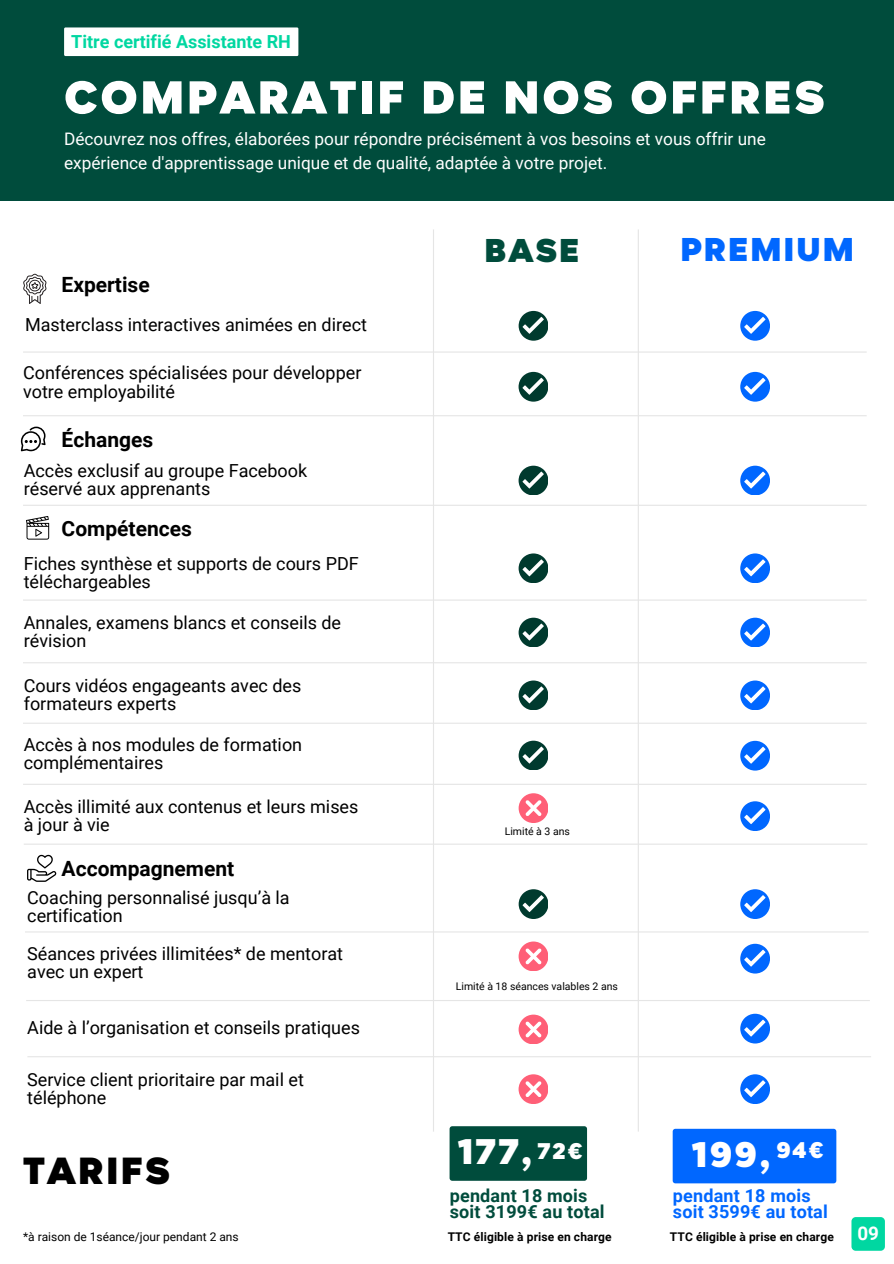
<style>
.page{position:relative;width:894px;height:1264px;background:#fff}
.page>*{position:absolute;margin:0;border:0;box-sizing:border-box;transform-origin:0 0}
.t1{font:900 52.5px "Magenos";letter-spacing:.055em;color:#fff}
.t2{font:900 42.9px "Magenos";letter-spacing:.055em;color:#000}
.t3{font:900 40.5px "Magenos";letter-spacing:.055em;color:#fff}
.t4{font:900 37.5px "Magenos";letter-spacing:.055em;color:#0067ff}
.t5{font:900 37.5px "Magenos";color:#004c3c}
.t6{font:900 25.8px "Magenos";color:#fff}
.t7{font:700 21px "Roboto";color:#000}
.t8{font:700 18.9px "Roboto";color:#fff}
.t9{font:18px/18px "Roboto";color:#000}
.t10{font:700 18px/15.8px "Roboto";letter-spacing:.01em;color:#004c3c}
.t11{font:700 18px/15.8px "Roboto";letter-spacing:.01em;color:#0067ff}
.t12{font:700 18px "Roboto";color:#00d7a1}
.t13{font:17.25px/23.7px "Roboto";color:#fff}
.t14{font:700 12px "Roboto";letter-spacing:.01em;color:#000}
.t15{font:12px "Roboto";color:#000}
.t16{font:10.5px "Roboto";color:#000}
</style>
<div class="page">
<div style="left:0;top:0;width:893px;height:201px;background:#004c3c"></div>
<div style="left:64px;top:27px;width:234px;height:29px;background:#fff"></div>
<hr style="left:433px;top:229px;width:1px;height:902px;background:#e5e5e5">
<hr style="left:637px;top:229px;width:1px;height:902px;background:#e5e5e5">
<hr style="left:23px;top:351px;width:843px;height:1px;background:#e5e5e5">
<hr style="left:23px;top:415px;width:843px;height:1px;background:#e5e5e5">
<hr style="left:23px;top:504px;width:843px;height:2px;background:#e5e5e5">
<hr style="left:23px;top:599px;width:843px;height:1px;background:#e5e5e5">
<hr style="left:23px;top:662px;width:843px;height:1px;background:#e5e5e5">
<hr style="left:23px;top:722px;width:843px;height:1px;background:#e5e5e5">
<hr style="left:23px;top:783px;width:843px;height:2px;background:#e5e5e5">
<hr style="left:24px;top:843px;width:843px;height:1px;background:#e5e5e5">
<hr style="left:25px;top:931px;width:843px;height:1px;background:#e5e5e5">
<hr style="left:26px;top:999px;width:843px;height:2px;background:#e5e5e5">
<hr style="left:27px;top:1056px;width:843px;height:1px;background:#e5e5e5">
<svg style="left:27px;top:854px;width:29px;height:27px"></svg>
<svg style="left:23px;top:274px;width:23px;height:30px"></svg>
<svg style="left:26px;top:516px;width:23px;height:23px"></svg>
<svg style="left:21px;top:426px;width:25px;height:25px"></svg>
<svg style="left:518px;top:311px;width:29px;height:29px"></svg>
<svg style="left:518px;top:372px;width:29px;height:29px"></svg>
<svg style="left:518px;top:553px;width:29px;height:29px"></svg>
<svg style="left:518px;top:680px;width:29px;height:29px"></svg>
<svg style="left:518px;top:740px;width:29px;height:30px"></svg>
<svg style="left:518px;top:465px;width:29px;height:30px"></svg>
<div style="left:518px;top:793px;width:29px;height:29px;background:#ff5f77;border-radius:50%"></div>
<svg style="left:525px;top:800px;width:16px;height:16px"></svg>
<div style="left:518px;top:941px;width:29px;height:29px;background:#ff5f77;border-radius:50%"></div>
<svg style="left:525px;top:948px;width:16px;height:16px"></svg>
<div style="left:518px;top:1014px;width:29px;height:29px;background:#ff5f77;border-radius:50%"></div>
<svg style="left:525px;top:1021px;width:16px;height:16px"></svg>
<div style="left:518px;top:1074px;width:29px;height:29px;background:#ff5f77;border-radius:50%"></div>
<svg style="left:525px;top:1081px;width:16px;height:16px"></svg>
<svg style="left:518px;top:889px;width:29px;height:29px"></svg>
<svg style="left:740px;top:311px;width:29px;height:29px"></svg>
<svg style="left:740px;top:372px;width:29px;height:29px"></svg>
<svg style="left:740px;top:553px;width:29px;height:29px"></svg>
<svg style="left:740px;top:680px;width:29px;height:29px"></svg>
<svg style="left:740px;top:740px;width:29px;height:30px"></svg>
<svg style="left:740px;top:465px;width:29px;height:30px"></svg>
<svg style="left:740px;top:801px;width:29px;height:29px"></svg>
<svg style="left:740px;top:943px;width:29px;height:30px"></svg>
<svg style="left:740px;top:1013px;width:29px;height:29px"></svg>
<svg style="left:740px;top:1074px;width:29px;height:29px"></svg>
<svg style="left:740px;top:889px;width:29px;height:29px"></svg>
<svg style="left:518px;top:617px;width:29px;height:30px"></svg>
<svg style="left:740px;top:617px;width:29px;height:30px"></svg>
<div style="left:449px;top:1126px;width:138px;height:54px;background:#004c3c"></div>
<div style="left:672px;top:1128px;width:164px;height:55px;background:#0067ff;border-radius:3px"></div>
<div style="left:851px;top:1216px;width:33px;height:34px;background:#00d7a1;border-radius:4px"></div>
<p class="t12" style="left:71px;top:31px;width:221px">Titre certifié Assistante RH</p>
<h1 class="t1" style="left:64px;top:69px;width:762px">COMPARATIF DE NOS OFFRES</h1>
<p class="t13" style="left:64px;top:127px;width:703px">Découvrez nos offres, élaborées pour répondre précisément à vos besoins et vous offrir une expérience d'apprentissage unique et de qualité, adaptée à votre projet.</p>
<p class="t7" style="left:62px;top:273px;width:90px">Expertise</p>
<p class="t9" style="left:25px;top:316px;width:343px">Masterclass interactives animées en direct</p>
<p class="t9" style="left:23px;top:364px;width:340px">Conférences spécialisées pour développer votre employabilité</p>
<p class="t7" style="left:62px;top:428px;width:93px">Échanges</p>
<p class="t9" style="left:24px;top:462px;width:285px">Accès exclusif au groupe Facebook réservé aux apprenants</p>
<p class="t7" style="left:62px;top:516px;width:132px">Compétences</p>
<p class="t9" style="left:24px;top:554px;width:336px">Fiches synthèse et supports de cours PDF téléchargeables</p>
<p class="t9" style="left:24px;top:614px;width:319px">Annales, examens blancs et conseils de révision</p>
<p class="t9" style="left:24px;top:677px;width:279px">Cours vidéos engageants avec des formateurs experts</p>
<p class="t9" style="left:24px;top:736px;width:280px">Accès à nos modules de formation complémentaires</p>
<p class="t9" style="left:24px;top:797px;width:336px">Accès illimité aux contenus et leurs mises à jour à vie</p>
<p class="t7" style="left:62px;top:856px;width:174px">Accompagnement</p>
<p class="t9" style="left:27px;top:888px;width:264px">Coaching personnalisé jusqu’à la certification</p>
<p class="t9" style="left:27px;top:944px;width:317px">Séances privées illimitées* de mentorat avec un expert</p>
<p class="t9" style="left:27px;top:1018px;width:334px">Aide à l’organisation et conseils pratiques</p>
<p class="t9" style="left:27px;top:1070px;width:278px">Service client prioritaire par mail et téléphone</p>
<h3 class="t5" style="left:484px;top:231px;width:96px">BASE</h3>
<h3 class="t4" style="left:680px;top:229px;width:175px">PREMIUM</h3>
<p class="t16" style="left:504px;top:824px;width:67px">Limité à 3 ans</p>
<p class="t16" style="left:455px;top:980px;width:164px">Limité à 18 séances valables 2 ans</p>
<h3 class="t3" style="left:458px;top:1130px;width:75px">177,</h3>
<p class="t10" style="left:449px;top:1188px;width:156px">pendant 18 mois soit 3199€ au total</p>
<h3 class="t6" style="left:537px;top:1136px;width:47px">72€</h3>
<h3 class="t3" style="left:692px;top:1132px;width:79px">199,</h3>
<p class="t11" style="left:672px;top:1188px;width:156px">pendant 18 mois soit 3599€ au total</p>
<p class="t14" style="left:669px;top:1229px;width:165px">TTC éligible à prise en charge</p>
<h3 class="t6" style="left:776px;top:1136px;width:49px">94€</h3>
<h3 class="t6" style="left:792px;top:1136px;width:16px">6</h3>
<h2 class="t2" style="left:23px;top:1148px;width:148px">TARIFS</h2>
<p class="t15" style="left:23px;top:1229px;width:217px">*à raison de 1séance/jour pendant 2 ans</p>
<p class="t14" style="left:447px;top:1229px;width:165px">TTC éligible à prise en charge</p>
<p class="t8" style="left:857px;top:1222px;width:23px">09</p>
</div>
